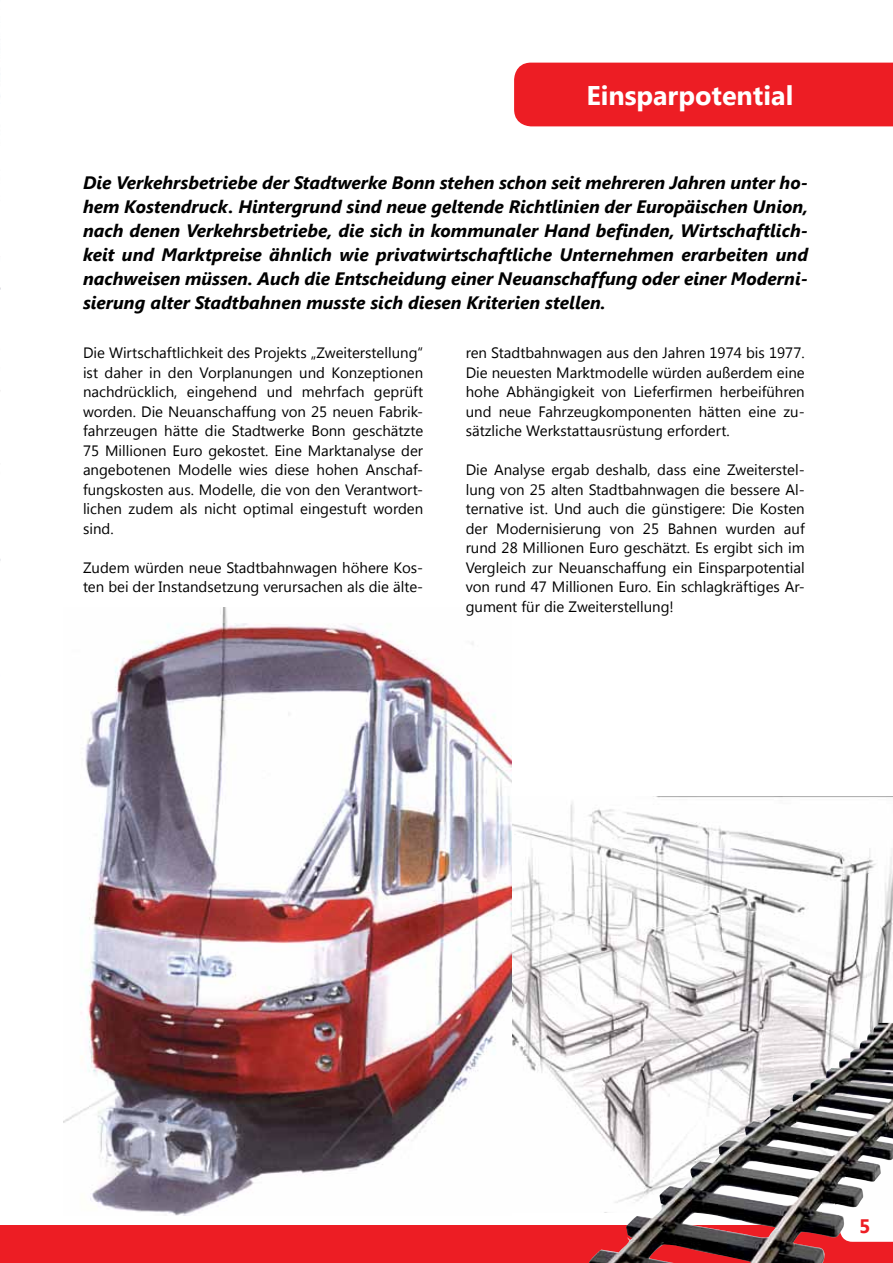
<style>
.page{position:relative;width:893px;height:1263px;background:#fff}
.page>*{position:absolute;margin:0;border:0;box-sizing:border-box;transform-origin:0 0}
.t1{font:700 27px "Segoe UI";color:#fff}
.t2{font:700 19.5px "Segoe UI";color:#ed1d24}
.t3{font:italic 700 18px/24px "Segoe UI";color:#000;text-align:justify}
.t4{font:15px/19.5px "Segoe UI";color:#000;text-align:justify}
</style>
<div class="page">
<div style="left:514px;top:63px;width:379px;height:63px;background:#ed1d24"></div>
<div style="left:0;top:1225px;width:893px;height:38px;background:#ed1d24"></div>
<img style="left:511px;top:797px;width:382px;height:380px">
<img style="left:63px;top:608px;width:448px;height:607px">
<svg style="left:878px;top:1225px;width:15px;height:17px"></svg>
<img style="left:589px;top:1023px;width:289px;height:240px">
<h1 class="t1" style="left:586px;top:76px;width:208px">Einsparpotential</h1>
<p class="t3" style="left:83px;top:169px;width:726px">Die Verkehrsbetriebe der Stadtwerke Bonn stehen schon seit mehreren Jahren unter ho&shy;hem Kostendruck. Hintergrund sind neue geltende Richtlinien der Europäischen Union, nach denen Verkehrsbetriebe, die sich in kommunaler Hand befinden, Wirtschaftlich&shy;keit und Marktpreise ähnlich wie privatwirtschaftliche Unternehmen erarbeiten und nachweisen müssen. Auch die Entscheidung einer Neuanschaffung oder einer Moderni&shy;sierung alter Stadtbahnen musste sich diesen Kriterien stellen.</p>
<p class="t4" style="left:466px;top:342px;width:341px">ren Stadtbahnwagen aus den Jahren 1974 bis 1977.<br>Die neuesten Marktmodelle würden außerdem eine hohe Abhängigkeit von Lieferfirmen herbeiführen und neue Fahrzeugkomponenten hätten eine zu&shy;sätzliche Werkstattausrüstung erfordert.</p>
<p class="t4" style="left:466px;top:459px;width:341px">Die Analyse ergab deshalb, dass eine Zweiterstel&shy;lung von 25 alten Stadtbahnwagen die bessere Al&shy;ternative ist. Und auch die günstigere: Die Kosten der Modernisierung von 25 Bahnen wurden auf rund 28 Millionen Euro geschätzt. Es ergibt sich im Vergleich zur Neuanschaffung ein Einsparpotential von rund 47 Millionen Euro. Ein schlagkräftiges Ar&shy;gument für die Zweiterstellung!</p>
<p class="t4" style="left:83px;top:342px;width:342px">Die Wirtschaftlichkeit des Projekts „Zweiterstellung“ ist daher in den Vorplanungen und Konzeptionen nachdrücklich, eingehend und mehrfach geprüft worden. Die Neuanschaffung von 25 neuen Fabrik&shy;fahrzeugen hätte die Stadtwerke Bonn geschätzte 75 Millionen Euro gekostet. Eine Marktanalyse der angebotenen Modelle wies diese hohen Anschaf&shy;fungskosten aus. Modelle, die von den Verantwort&shy;lichen zudem als nicht optimal eingestuft worden sind.</p>
<p class="t4" style="left:83px;top:557px;width:342px">Zudem würden neue Stadtbahnwagen höhere Kos&shy;ten bei der Instandsetzung verursachen als die älte-</p>
<h2 class="t2" style="left:859px;top:1212px;width:13px">5</h2>
</div>
